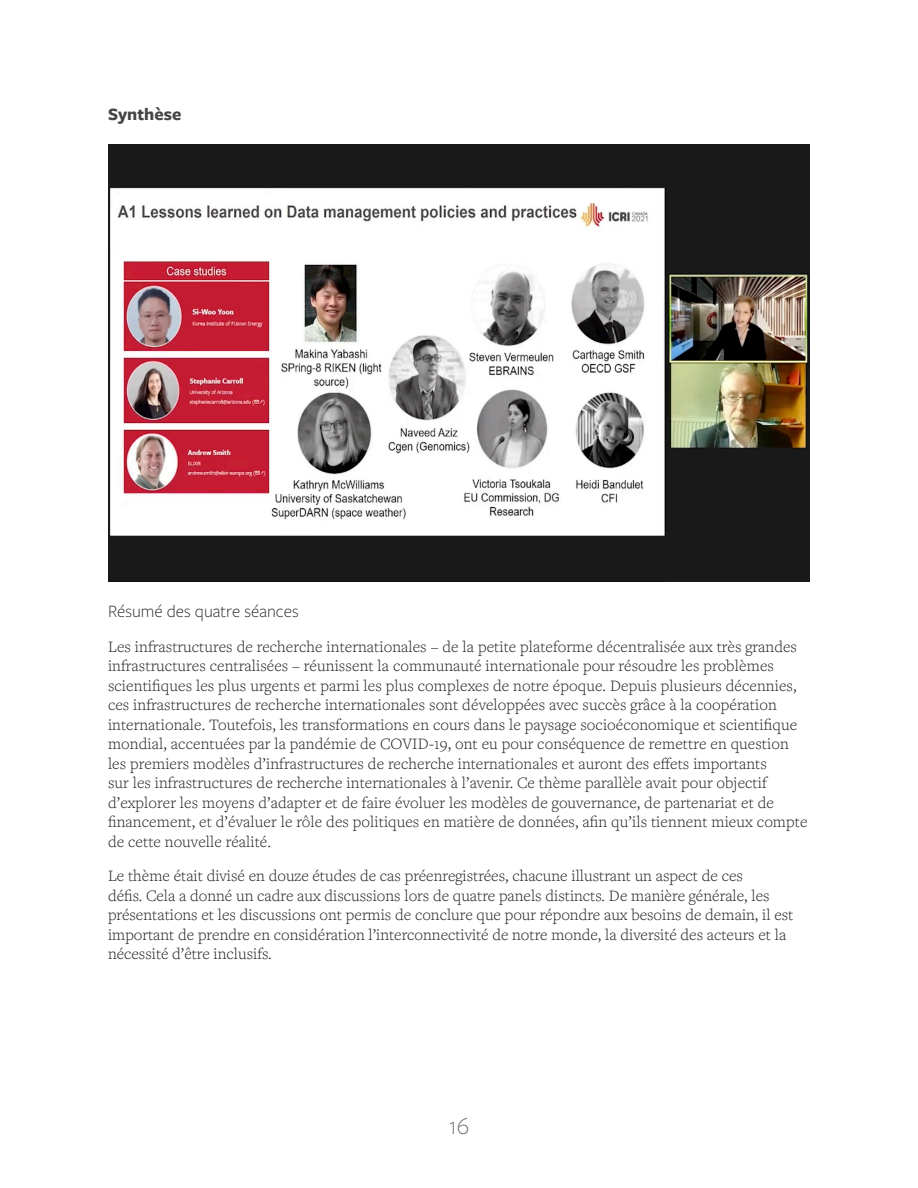
<style>
.page{position:relative;width:918px;height:1188px;background:#fff}
.page>*{position:absolute;margin:0;border:0;box-sizing:border-box;transform-origin:0 0}
.t1{font:300 25.5px "Freight Sans Pro";color:#6c6d70}
.t2{font:300 18px "Freight Sans Pro";color:#231f20}
.t3{font:700 18px "Freight Sans Pro";color:#434545}
.t4{font:300 16.5px/19.5px "Freight Text Pro";letter-spacing:.005em;color:#231f20}
</style>
<div class="page">
<img style="left:108px;top:144px;width:702px;height:437px">
<p class="t3" style="left:108px;top:102px;width:75px">Synthèse</p>
<p class="t2" style="left:108px;top:599px;width:192px">Résumé des quatre séances</p>
<p class="t4" style="left:108px;top:636px;width:701px">Les infrastructures de recherche internationales – de la petite plateforme décentralisée aux très grandes infrastructures centralisées – réunissent la communauté internationale pour résoudre les problèmes scientifiques les plus urgents et parmi les plus complexes de notre époque. Depuis plusieurs décennies, ces infrastructures de recherche internationales sont développées avec succès grâce à la coopération internationale. Toutefois, les transformations en cours dans le paysage socioéconomique et scientifique mondial, accentuées par la pandémie de COVID-19, ont eu pour conséquence de remettre en question les premiers modèles d’infrastructures de recherche internationales et auront des effets importants<br>sur les infrastructures de recherche internationales à l’avenir. Ce thème parallèle avait pour objectif d’explorer les moyens d’adapter et de faire évoluer les modèles de gouvernance, de partenariat et de financement, et d’évaluer le rôle des politiques en matière de données, afin qu’ils tiennent mieux compte de cette nouvelle réalité.</p>
<p class="t4" style="left:108px;top:865px;width:687px">Le thème était divisé en douze études de cas préenregistrées, chacune illustrant un aspect de ces<br>défis. Cela a donné un cadre aux discussions lors de quatre panels distincts. De manière générale, les présentations et les discussions ont permis de conclure que pour répondre aux besoins de demain, il est important de prendre en considération l’interconnectivité de notre monde, la diversité des acteurs et la nécessité d’être inclusifs.</p>
<h1 class="t1" style="left:449px;top:1109px;width:22px">16</h1>
</div>
